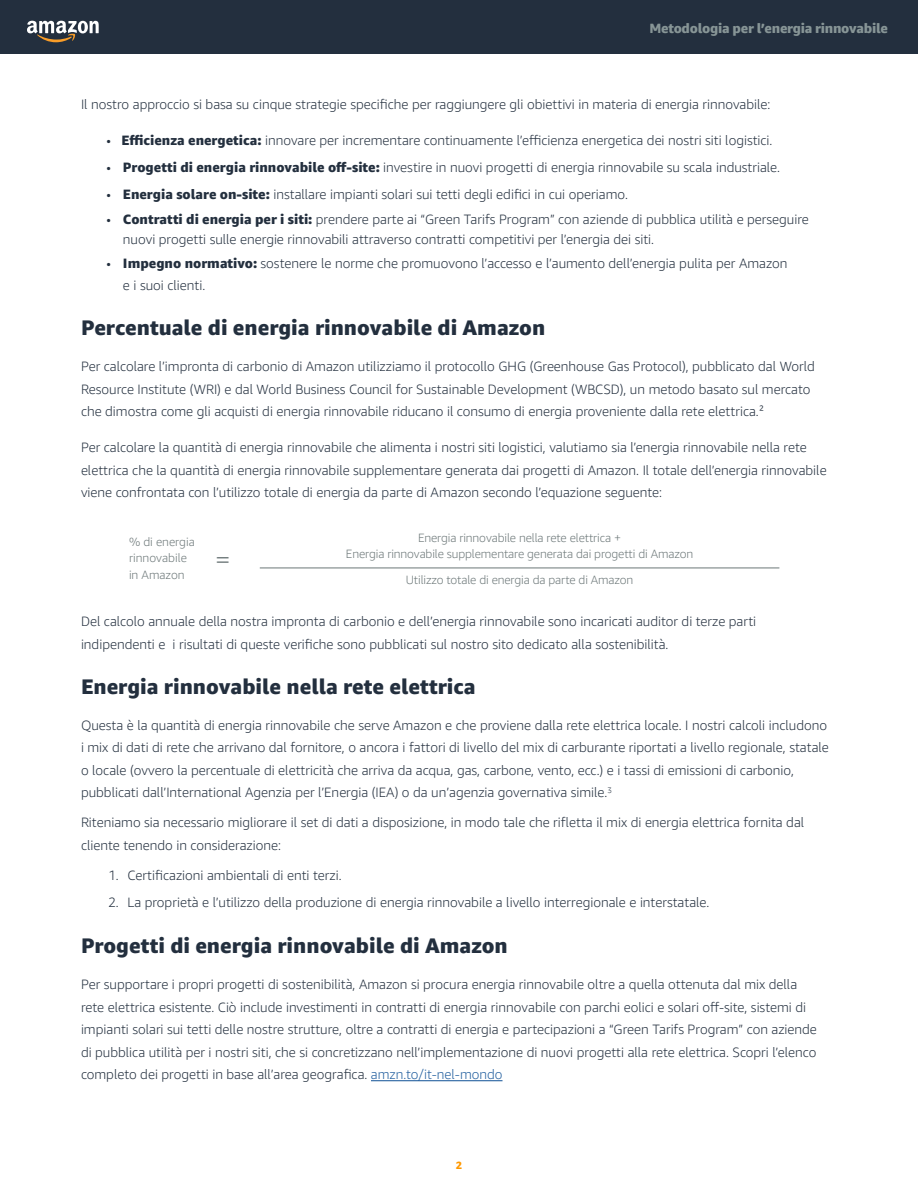
<style>
.page{position:relative;width:918px;height:1188px;background:#fff}
.page>*{position:absolute;margin:0;border:0;box-sizing:border-box;transform-origin:0 0}
.t1{font:22.5px "Myriad Pro";color:#6c7778}
.t2{font:800 21px "Amazon Ember";color:#232f3e}
.t3{font:300 13.5px/22.5px "Amazon Ember";color:#232f3e}
.t4{font:800 13.5px "Amazon Ember Display";letter-spacing:-.02em;color:#879596}
.t5{font:300 12px/16.5px "Amazon Ember";letter-spacing:-.01em;color:#6c7778;text-align:center}
.t6{font:800 10.5px "Amazon Ember";color:#f90}
.s1{font-weight:800}
.s2{color:#215e9e}
</style>
<div class="page">
<hr style="left:371px;top:1080px;width:132px;height:1px;background:#215e9e">
<hr style="left:260px;top:568px;width:519px;height:1px;background:#6c7778">
<div style="left:0;top:0;width:918px;height:54px;background:#232f3e"></div>
<svg style="left:27px;top:21px;width:72px;height:21px"></svg>
<p class="t4" style="left:649px;top:19px;width:240px">Metodologia per l’energia rinnovabile</p>
<p class="t3" style="left:81px;top:93px;width:691px">Il nostro approccio si basa su cinque strategie specifiche per raggiungere gli obiettivi in materia di energia rinnovabile:</p>
<p class="t3" style="left:107px;top:129px;width:668px">• <span class="s1">Efficienza energetica:</span> innovare per incrementare continuamente l’efficienza energetica dei nostri siti logistici.</p>
<p class="t3" style="left:107px;top:156px;width:675px">• <span class="s1">Progetti di energia rinnovabile off-site:</span> investire in nuovi progetti di energia rinnovabile su scala industriale.</p>
<p class="t3" style="left:107px;top:183px;width:523px">• <span class="s1">Energia solare on-site:</span> installare impianti solari sui tetti degli edifici in cui operiamo.</p>
<p class="t3" style="left:123px;top:210px;width:687px;line-height:19.5px;text-indent:-16px">• <span class="s1">Contratti di energia per i siti:</span> prendere parte ai “Green Tarifs Program” con aziende di pubblica utilità e perseguire nuovi progetti sulle energie rinnovabili attraverso contratti competitivi per l’energia dei siti.</p>
<p class="t3" style="left:123px;top:252px;width:666px;text-indent:-16px">• <span class="s1">Impegno normativo:</span> sostenere le norme che promuovono l’accesso e l’aumento dell’energia pulita per Amazon e i suoi clienti.</p>
<h2 class="t2" style="left:81px;top:315px;width:466px">Percentuale di energia rinnovabile di Amazon</h2>
<p class="t3" style="left:81px;top:355px;width:735px">Per calcolare l’impronta di carbonio di Amazon utilizziamo il protocollo GHG (Greenhouse Gas Protocol), pubblicato dal World<br>Resource Institute (WRI) e dal World Business Council for Sustainable Development (WBCSD), un metodo basato sul mercato che dimostra come gli acquisti di energia rinnovabile riducano il consumo di energia proveniente dalla rete elettrica.²</p>
<p class="t3" style="left:81px;top:436px;width:747px">Per calcolare la quantità di energia rinnovabile che alimenta i nostri siti logistici, valutiamo sia l’energia rinnovabile nella rete elettrica che la quantità di energia rinnovabile supplementare generata dai progetti di Amazon. Il totale dell’energia rinnovabile viene confrontata con l’utilizzo totale di energia da parte di Amazon secondo l’equazione seguente:</p>
<p class="t5" style="left:129px;top:533px;width:67px;text-align:left">% di energia rinnovabile in Amazon</p>
<h1 class="t1" style="left:216px;top:544px;width:15px">=</h1>
<p class="t5" style="left:346px;top:529px;width:349px">Energia rinnovabile nella rete elettrica +<br>Energia rinnovabile supplementare generata dai progetti di Amazon</p>
<p class="t5" style="left:406px;top:572px;width:229px">Utilizzo totale di energia da parte di Amazon</p>
<p class="t3" style="left:81px;top:610px;width:677px">Del calcolo annuale della nostra impronta di carbonio e dell’energia rinnovabile sono incaricati auditor di terze parti indipendenti e i risultati di queste verifiche sono pubblicati sul nostro sito dedicato alla sostenibilità.</p>
<h2 class="t2" style="left:81px;top:673px;width:396px">Energia rinnovabile nella rete elettrica</h2>
<p class="t3" style="left:81px;top:714px;width:749px">Questa è la quantità di energia rinnovabile che serve Amazon e che proviene dalla rete elettrica locale. I nostri calcoli includono i mix di dati di rete che arrivano dal fornitore, o ancora i fattori di livello del mix di carburante riportati a livello regionale, statale o locale (ovvero la percentuale di elettricità che arriva da acqua, gas, carbone, vento, ecc.) e i tassi di emissioni di carbonio, pubblicati dall’International Agenzia per l’Energia (IEA) o da un’agenzia governativa simile.<sup>3</sup></p>
<p class="t3" style="left:81px;top:811px;width:725px">Riteniamo sia necessario migliorare il set di dati a disposizione, in modo tale che rifletta il mix di energia elettrica fornita dal cliente tenendo in considerazione:</p>
<p class="t3" style="left:108px;top:864px;width:235px">1. Certificazioni ambientali di enti terzi.</p>
<p class="t3" style="left:108px;top:891px;width:603px">2. La proprietà e l’utilizzo della produzione di energia rinnovabile a livello interregionale e interstatale.</p>
<h2 class="t2" style="left:81px;top:933px;width:428px">Progetti di energia rinnovabile di Amazon</h2>
<p class="t3" style="left:81px;top:973px;width:737px">Per supportare i propri progetti di sostenibilità, Amazon si procura energia rinnovabile oltre a quella ottenuta dal mix della rete elettrica esistente. Ciò include investimenti in contratti di energia rinnovabile con parchi eolici e solari off-site, sistemi di impianti solari sui tetti delle nostre strutture, oltre a contratti di energia e partecipazioni a “Green Tarifs Program” con aziende di pubblica utilità per i nostri siti, che si concretizzano nell’implementazione di nuovi progetti alla rete elettrica. Scopri l’elenco completo dei progetti in base all’area geografica. <span class="s2">amzn.to/it-nel-mondo</span></p>
<p class="t6" style="left:456px;top:1159px;width:8px">2</p>
</div>
